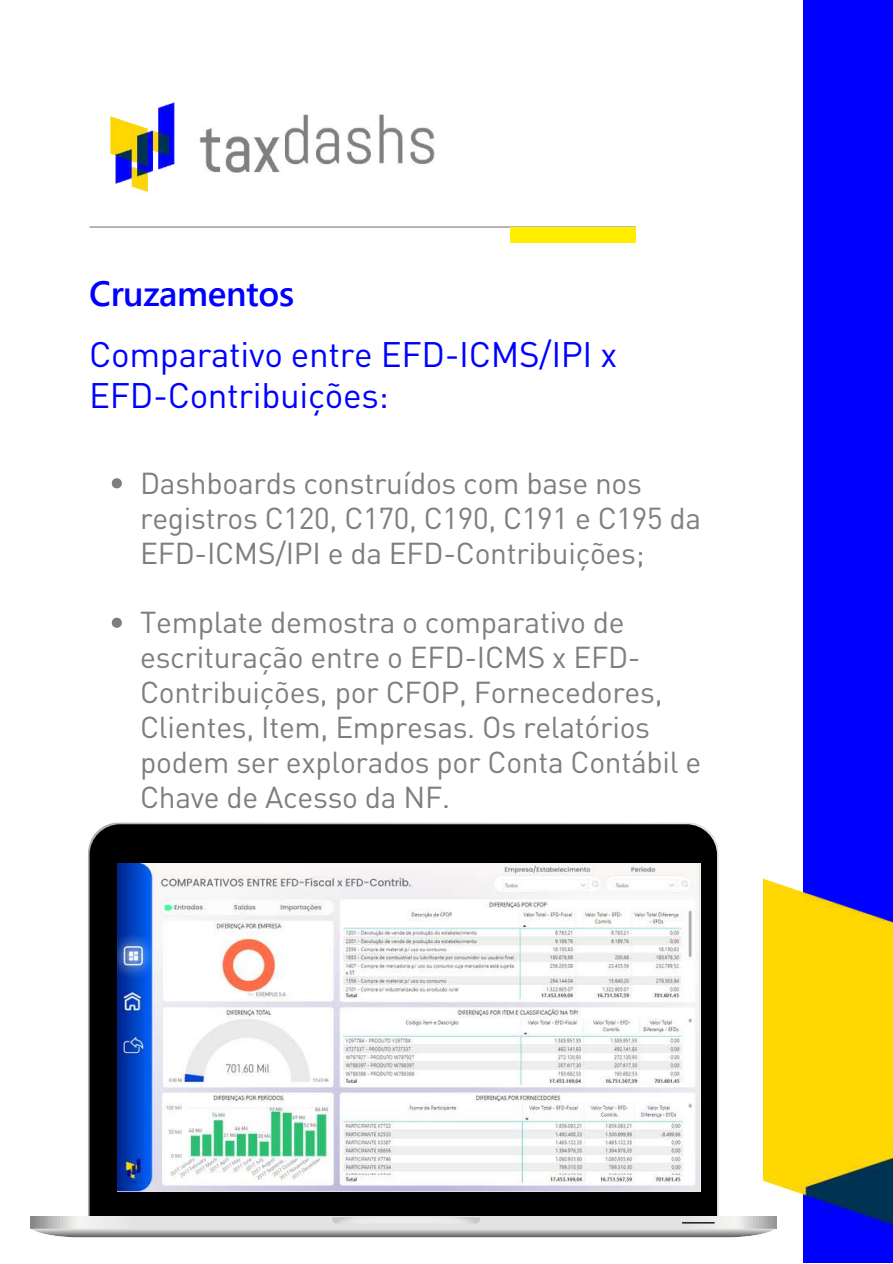
<style>
.page{position:relative;width:893px;height:1264px;background:#fff}
.page>*{position:absolute;margin:0;border:0;box-sizing:border-box;transform-origin:0 0}
.t1{font:35.1px/41.5px "DIN Pro";letter-spacing:-.01em;color:#00f}
.t2{font:600 35.1px "Segoe UI";letter-spacing:-.01em;color:#00f}
.t3{font:29.85px/34.8px "DIN Pro";letter-spacing:-.01em;color:#7e7e7e}
</style>
<div class="page">
<hr style="left:90px;top:226px;width:545px;height:1px;background:#7e7e7e">
<div style="left:510px;top:227px;width:125px;height:16px;background:#fe0"></div>
<div style="left:803px;top:0;width:89px;height:1262px;background:#00f"></div>
<img style="left:110px;top:102px;width:325px;height:91px">
<img style="left:763px;top:878px;width:129px;height:351px">
<svg style="left:112px;top:478px;width:10px;height:10px"></svg>
<svg style="left:112px;top:617px;width:10px;height:11px"></svg>
<svg style="left:88px;top:822px;width:630px;height:29px"></svg>
<div style="left:89px;top:824px;width:628px;height:392px;background:#000"></div>
<div style="left:109px;top:845px;width:588px;height:352px;background:#000"></div>
<svg style="left:30px;top:1216px;width:746px;height:1px"></svg>
<svg style="left:30px;top:1217px;width:746px;height:20px;background:#c8c7c7"></svg>
<img style="left:117px;top:864px;width:583px;height:327px">
<p class="t2" style="left:89px;top:268px;width:206px">Cruzamentos</p>
<p class="t1" style="left:89px;top:332px;width:529px">Comparativo entre EFD-ICMS/IPI x<br>EFD-Contribuições:</p>
<p class="t3" style="left:140px;top:464px;width:562px">Dashboards construídos com base nos registros C120, C170, C190, C191 e C195 da<br>EFD-ICMS/IPI e da EFD-Contribuições;</p>
<p class="t3" style="left:140px;top:604px;width:562px">Template demostra o comparativo de escrituração entre o EFD-ICMS x EFD-Contribuições, por CFOP, Fornecedores, Clientes, Item, Empresas. Os relatórios podem ser explorados por Conta Contábil e Chave de Acesso da NF.</p>
</div>
